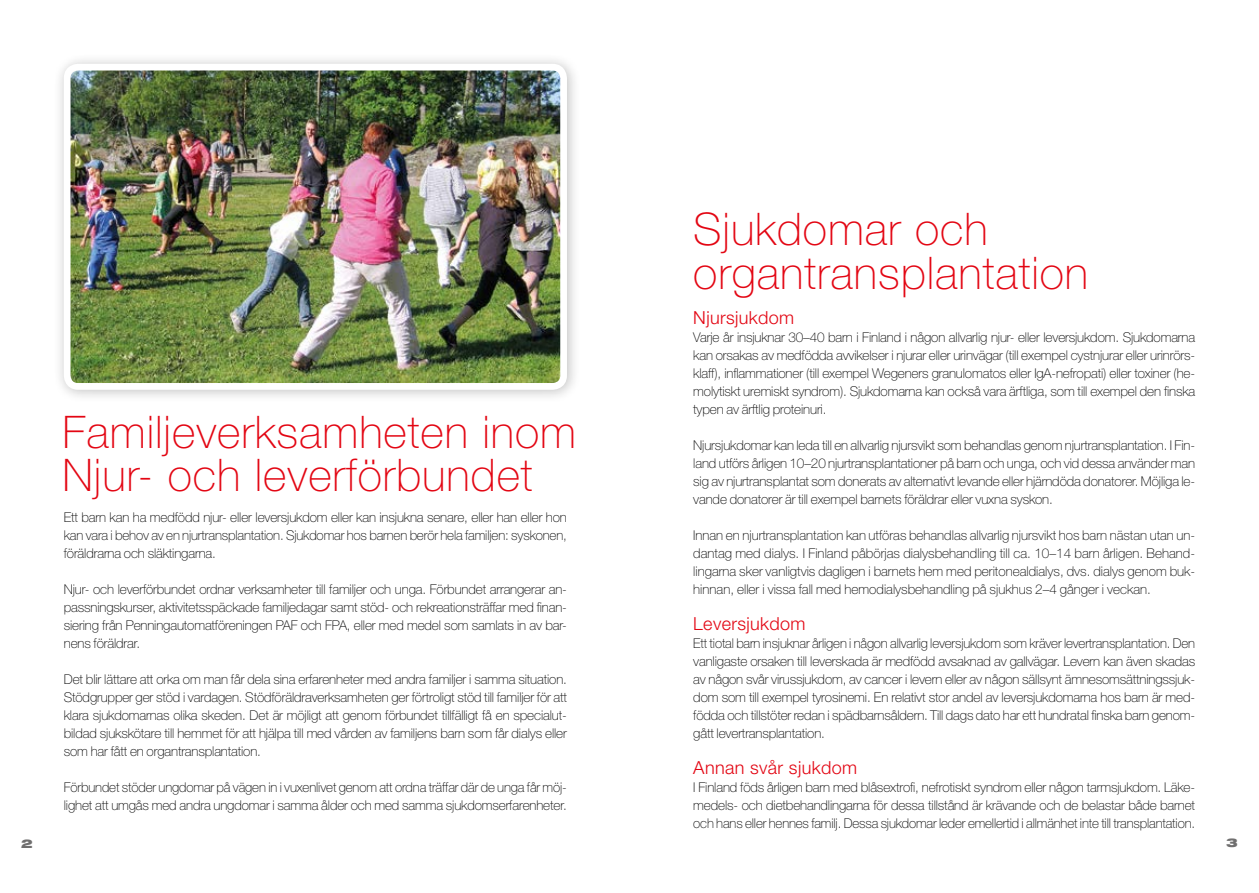
<style>
.page{position:relative;width:1259px;height:893px;background:#fff}
.page>*{position:absolute;margin:0;border:0;box-sizing:border-box;transform-origin:0 0}
.t1{font:100 45px/43.5px "Helvetica Neue LT Std";letter-spacing:.02em;color:#e30613}
.t2{font:300 18px "Helvetica Neue LT Std";letter-spacing:.02em;color:#e30613}
.t3{font:100 13.5px/18px "Helvetica Neue LT Std";letter-spacing:-.01em;color:#000;text-align:justify}
.t4{font:900 expanded 12px "Helvetica Neue LT Std";color:#706f6f}
</style>
<div class="page">
<div style="left:52px;top:52px;width:529px;height:352px;background:#000;opacity:.25"></div>
<img style="left:72px;top:72px;width:487px;height:310px">
<div style="left:64px;top:64px;width:503px;height:326px;border:7px solid #fff;border-radius:11px"></div>
<h1 class="t1" style="left:63px;top:410px;width:515px">Familjeverksamheten inom<br>Njur- och leverförbundet</h1>
<p class="t3" style="left:64px;top:508px;width:504px">Ett barn kan ha medfödd njur- eller leversjukdom eller kan insjukna senare, eller han eller hon kan vara i behov av en njurtransplantation. Sjukdomar hos barnen berör hela familjen: syskonen, föräldrarna och släktingarna.</p>
<p class="t3" style="left:64px;top:580px;width:505px">Njur- och leverförbundet ordnar verksamheter till familjer och unga. Förbundet arrangerar an&shy;passningskurser, aktivitetsspäckade familjedagar samt stöd- och rekreationsträffar med finan&shy;siering från Penningautomatföreningen PAF och FPA, eller med medel som samlats in av bar&shy;nens föräldrar.</p>
<p class="t3" style="left:64px;top:670px;width:505px">Det blir lättare att orka om man får dela sina erfarenheter med andra familjer i samma situation.<br>Stödgrupper ger stöd i vardagen. Stödföräldraverksamheten ger förtroligt stöd till familjer för att klara sjukdomarnas olika skeden. Det är möjligt att genom förbundet tillfälligt få en specialut&shy;bildad sjukskötare till hemmet för att hjälpa till med vården av familjens barn som får dialys eller som har fått en organtransplantation.</p>
<p class="t3" style="left:64px;top:778px;width:505px">Förbundet stöder ungdomar på vägen in i vuxenlivet genom att ordna träffar där de unga får möj&shy;lighet att umgås med andra ungdomar i samma ålder och med samma sjukdomserfarenheter.</p>
<h1 class="t1" style="left:693px;top:207px;width:396px">Sjukdomar och organtransplantation</h1>
<h2 class="t2" style="left:693px;top:307px;width:102px">Njursjukdom</h2>
<p class="t3" style="left:693px;top:328px;width:503px">Varje år insjuknar 30–40 barn i Finland i någon allvarlig njur- eller leversjukdom. Sjukdomarna kan orsakas av medfödda avvikelser i njurar eller urinvägar (till exempel cystnjurar eller urinrörs&shy;klaff), inflammationer (till exempel Wegeners granulomatos eller IgA-nefropati) eller toxiner (he&shy;molytiskt uremiskt syndrom). Sjukdomarna kan också vara ärftliga, som till exempel den finska typen av ärftlig proteinuri.</p>
<p class="t3" style="left:693px;top:436px;width:503px">Njursjukdomar kan leda till en allvarlig njursvikt som behandlas genom njurtransplantation. I Fin&shy;land utförs årligen 10–20 njurtransplantationer på barn och unga, och vid dessa använder man sig av njurtransplantat som donerats av alternativt levande eller hjärndöda donatorer. Möjliga le&shy;vande donatorer är till exempel barnets föräldrar eller vuxna syskon.</p>
<p class="t3" style="left:693px;top:526px;width:503px">Innan en njurtransplantation kan utföras behandlas allvarlig njursvikt hos barn nästan utan un&shy;dantag med dialys. I Finland påbörjas dialysbehandling till ca. 10–14 barn årligen. Behand&shy;lingarna sker vanligtvis dagligen i barnets hem med peritonealdialys, dvs. dialys genom buk&shy;hinnan, eller i vissa fall med hemodialysbehandling på sjukhus 2–4 gånger i veckan.</p>
<h2 class="t2" style="left:693px;top:613px;width:114px">Leversjukdom</h2>
<p class="t3" style="left:693px;top:634px;width:503px">Ett tiotal barn insjuknar årligen i någon allvarlig leversjukdom som kräver levertransplantation. Den vanligaste orsaken till leverskada är medfödd avsaknad av gallvägar. Levern kan även skadas av någon svår virussjukdom, av cancer i levern eller av någon sällsynt ämnesomsättningssjuk&shy;dom som till exempel tyrosinemi. En relativt stor andel av leversjukdomarna hos barn är med&shy;födda och tillstöter redan i spädbarnsåldern. Till dags dato har ett hundratal finska barn genom&shy;gått levertransplantation.</p>
<h2 class="t2" style="left:693px;top:757px;width:165px">Annan svår sjukdom</h2>
<p class="t3" style="left:693px;top:778px;width:503px">I Finland föds årligen barn med blåsextrofi, nefrotiskt syndrom eller någon tarmsjukdom. Läke&shy;medels- och dietbehandlingarna för dessa tillstånd är krävande och de belastar både barnet och hans eller hennes familj. Dessa sjukdomar leder emellertid i allmänhet inte till transplantation.</p>
<p class="t4" style="left:21px;top:835px;width:13px">2</p>
<p class="t4" style="left:1226px;top:835px;width:13px">3</p>
</div>
